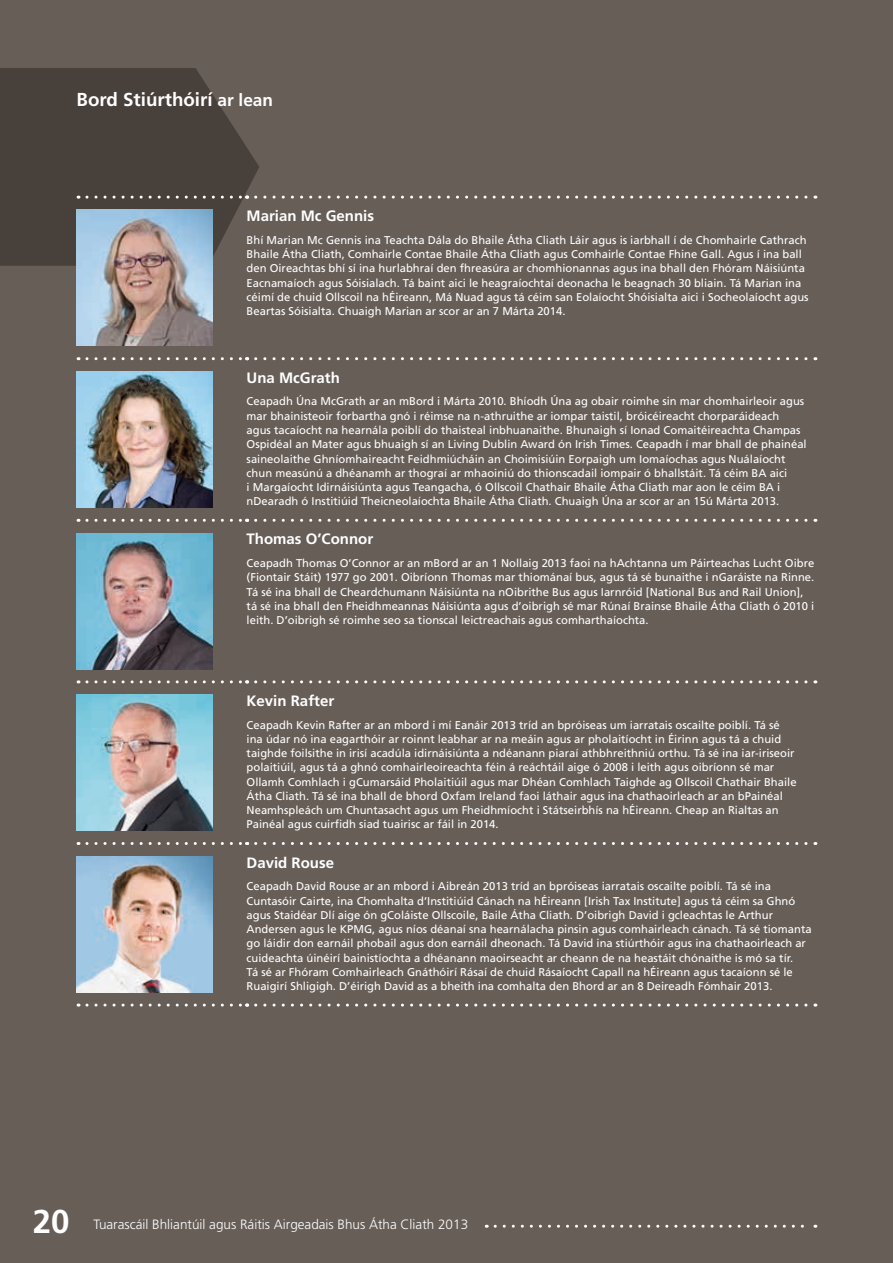
<style>
.page{position:relative;width:893px;height:1263px;background:#675e58}
.page>*{position:absolute;margin:0;border:0;box-sizing:border-box;transform-origin:0 0}
.t1{font:700 33px "Frutiger LT Std";color:#fff}
.t2{font:700 18.75px "Frutiger LT Std";color:#fff}
.t3{font:700 15px "Frutiger LT Std";color:#fff}
.t4{font:300 13.5px "Frutiger LT Std";color:#fff}
.t5{font:11.25px/14.2px "Frutiger LT Std";color:#fff}
.s1{font-size:17.25px}
</style>
<div class="page">
<svg style="left:0;top:68px;width:259px;height:198px;fill:#48403b"></svg>
<svg style="left:87px;top:196px;width:161px;height:3px"></svg>
<svg style="left:256px;top:196px;width:560px;height:3px"></svg>
<svg style="left:87px;top:357px;width:161px;height:3px"></svg>
<svg style="left:256px;top:357px;width:560px;height:3px"></svg>
<svg style="left:87px;top:519px;width:161px;height:3px"></svg>
<svg style="left:256px;top:519px;width:560px;height:3px"></svg>
<svg style="left:87px;top:680px;width:161px;height:3px"></svg>
<svg style="left:256px;top:680px;width:560px;height:3px"></svg>
<svg style="left:87px;top:842px;width:161px;height:3px"></svg>
<svg style="left:256px;top:842px;width:560px;height:3px"></svg>
<svg style="left:87px;top:1003px;width:161px;height:3px"></svg>
<svg style="left:256px;top:1003px;width:560px;height:3px"></svg>
<img style="left:77px;top:210px;width:136px;height:136px">
<img style="left:77px;top:371px;width:136px;height:136px">
<img style="left:77px;top:533px;width:136px;height:136px">
<img style="left:77px;top:695px;width:136px;height:136px">
<img style="left:77px;top:856px;width:136px;height:136px">
<svg style="left:495px;top:1225px;width:321px;height:3px"></svg>
<h2 class="t2" style="left:77px;top:89px;width:198px">Bord Stiúrthóirí <span class="s1">ar lean</span></h2>
<h3 class="t3" style="left:247px;top:207px;width:129px">Marian Mc Gennis</h3>
<p class="t5" style="left:247px;top:233px;width:564px">Bhí Marian Mc Gennis ina Teachta Dála do Bhaile Átha Cliath Láir agus is iarbhall í de Chomhairle Cathrach Bhaile Átha Cliath, Comhairle Contae Bhaile Átha Cliath agus Comhairle Contae Fhine Gall. Agus í ina ball den Oireachtas bhí sí ina hurlabhraí den fhreasúra ar chomhionannas agus ina bhall den Fhóram Náisiúnta Eacnamaíoch agus Sóisialach. Tá baint aici le heagraíochtaí deonacha le beagnach 30 bliain. Tá Marian ina céimí de chuid Ollscoil na hÉireann, Má Nuad agus tá céim san Eolaíocht Shóisialta aici i Socheolaíocht agus Beartas Sóisialta. Chuaigh Marian ar scor ar an 7 Márta 2014.</p>
<h3 class="t3" style="left:247px;top:369px;width:95px">Una McGrath</h3>
<p class="t5" style="left:247px;top:394px;width:562px">Ceapadh Úna McGrath ar an mBord i Márta 2010. Bhíodh Úna ag obair roimhe sin mar chomhairleoir agus mar bhainisteoir forbartha gnó i réimse na n-athruithe ar iompar taistil, bróicéireacht chorparáideach<br>agus tacaíocht na hearnála poiblí do thaisteal inbhuanaithe. Bhunaigh sí Ionad Comaitéireachta Champas Ospidéal an Mater agus bhuaigh sí an Living Dublin Award ón Irish Times. Ceapadh í mar bhall de phainéal saineolaithe Ghníomhaireacht Feidhmiúcháin an Choimisiúin Eorpaigh um Iomaíochas agus Nuálaíocht chun measúnú a dhéanamh ar thograí ar mhaoiniú do thionscadail iompair ó bhallstáit. Tá céim BA aici<br>i Margaíocht Idirnáisiúnta agus Teangacha, ó Ollscoil Chathair Bhaile Átha Cliath mar aon le céim BA i nDearadh ó Institiúid Theicneolaíochta Bhaile Átha Cliath. Chuaigh Úna ar scor ar an 15ú Márta 2013.</p>
<h3 class="t3" style="left:247px;top:530px;width:128px">Thomas O’Connor</h3>
<p class="t5" style="left:247px;top:556px;width:569px">Ceapadh Thomas O’Connor ar an mBord ar an 1 Nollaig 2013 faoi na hAchtanna um Páirteachas Lucht Oibre (Fiontair Stáit) 1977 go 2001. Oibríonn Thomas mar thiománaí bus, agus tá sé bunaithe i nGaráiste na Rinne.<br>Tá sé ina bhall de Cheardchumann Náisiúnta na nOibrithe Bus agus Iarnróid [National Bus and Rail Union], tá sé ina bhall den Fheidhmeannas Náisiúnta agus d’oibrigh sé mar Rúnaí Brainse Bhaile Átha Cliath ó 2010 i leith. D’oibrigh sé roimhe seo sa tionscal leictreachais agus comharthaíochta.</p>
<h3 class="t3" style="left:247px;top:692px;width:89px">Kevin Rafter</h3>
<p class="t5" style="left:247px;top:718px;width:551px">Ceapadh Kevin Rafter ar an mbord i mí Eanáir 2013 tríd an bpróiseas um iarratais oscailte poiblí. Tá sé ina údar nó ina eagarthóir ar roinnt leabhar ar na meáin agus ar pholaitíocht in Éirinn agus tá a chuid taighde foilsithe in irisí acadúla idirnáisiúnta a ndéanann piaraí athbhreithniú orthu. Tá sé ina iar-iriseoir polaitiúil, agus tá a ghnó comhairleoireachta féin á reáchtáil aige ó 2008 i leith agus oibríonn sé mar Ollamh Comhlach i gCumarsáid Pholaitiúil agus mar Dhéan Comhlach Taighde ag Ollscoil Chathair Bhaile Átha Cliath. Tá sé ina bhall de bhord Oxfam Ireland faoi láthair agus ina chathaoirleach ar an bPainéal Neamhspleách um Chuntasacht agus um Fheidhmíocht i Státseirbhís na hÉireann. Cheap an Rialtas an Painéal agus cuirfidh siad tuairisc ar fáil in 2014.</p>
<h3 class="t3" style="left:247px;top:853px;width:89px">David Rouse</h3>
<p class="t5" style="left:247px;top:879px;width:566px">Ceapadh David Rouse ar an mbord i Aibreán 2013 tríd an bpróiseas iarratais oscailte poiblí. Tá sé ina Cuntasóir Cairte, ina Chomhalta d’Institiúid Cánach na hÉireann [Irish Tax Institute] agus tá céim sa Ghnó agus Staidéar Dlí aige ón gColáiste Ollscoile, Baile Átha Cliath. D’oibrigh David i gcleachtas le Arthur Andersen agus le KPMG, agus níos déanaí sna hearnálacha pinsin agus comhairleach cánach. Tá sé tiomanta go láidir don earnáil phobail agus don earnáil dheonach. Tá David ina stiúrthóir agus ina chathaoirleach ar cuideachta úinéirí bainistíochta a dhéanann maoirseacht ar cheann de na heastáit chónaithe is mó sa tír.<br>Tá sé ar Fhóram Comhairleach Gnáthóirí Rásaí de chuid Rásaíocht Capall na hÉireann agus tacaíonn sé le Ruaigirí Shligigh. D’éirigh David as a bheith ina comhalta den Bhord ar an 8 Deireadh Fómhair 2013.</p>
<h1 class="t1" style="left:33px;top:1202px;width:38px">20</h1>
<p class="t4" style="left:94px;top:1217px;width:376px">Tuarascáil Bhliantúil agus Ráitis Airgeadais Bhus Átha Cliath 2013</p>
</div>
